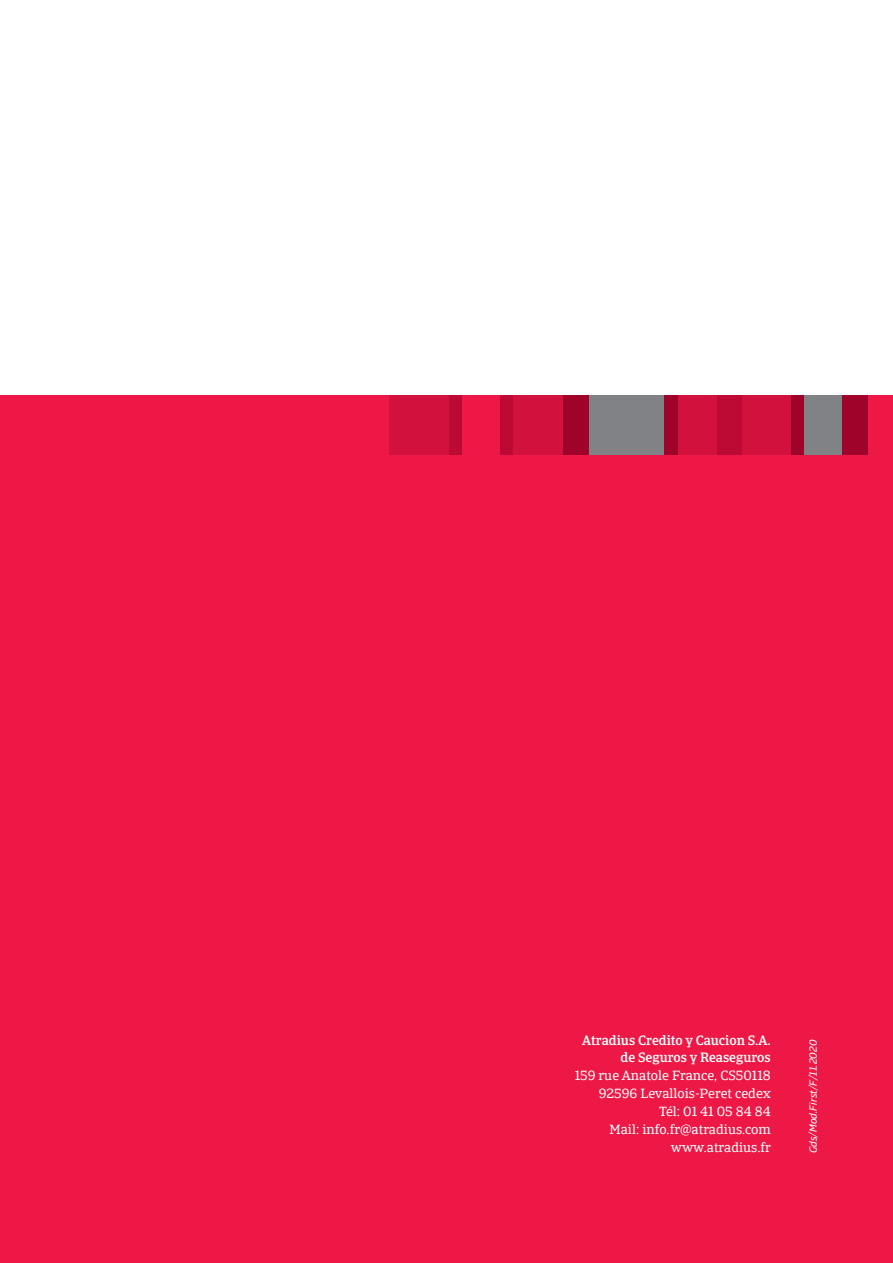
<style>
.page{position:relative;width:893px;height:1263px;background:#fff}
.page>*{position:absolute;margin:0;border:0;box-sizing:border-box;transform-origin:0 0}
.t1{font:13.5px/18px "Catalana";color:#fff;text-align:right}
.t2{font:500 13.5px/16.5px "Catalana";color:#fff;text-align:right}
.t3{font:italic 10.5px "Catalana Sans";letter-spacing:-.005em;color:#fff}
</style>
<div class="page">
<div style="left:0;top:454px;width:893px;height:809px;background:#ed1845"></div>
<div style="left:0;top:395px;width:893px;height:60px;background:#ed1845"></div>
<div style="left:449px;top:395px;width:12px;height:60px;background:#bc0a35"></div>
<div style="left:389px;top:395px;width:60px;height:60px;background:#d2113d"></div>
<div style="left:512px;top:395px;width:51px;height:60px;background:#d2113d"></div>
<div style="left:742px;top:395px;width:49px;height:60px;background:#d2113d"></div>
<div style="left:563px;top:395px;width:26px;height:60px;background:#9f0329"></div>
<div style="left:716px;top:395px;width:26px;height:60px;background:#bc0a35"></div>
<div style="left:842px;top:395px;width:25px;height:60px;background:#9f0329"></div>
<div style="left:500px;top:395px;width:12px;height:60px;background:#bc0a35"></div>
<div style="left:589px;top:395px;width:76px;height:60px;background:#808285"></div>
<div style="left:665px;top:395px;width:13px;height:60px;background:#9f0329"></div>
<div style="left:678px;top:395px;width:38px;height:60px;background:#d2113d"></div>
<div style="left:804px;top:395px;width:38px;height:60px;background:#808285"></div>
<div style="left:791px;top:395px;width:13px;height:60px;background:#9f0329"></div>
<p class="t2" style="left:582px;top:1032px;width:190px">Atradius Credito y Caucion S.A. de Seguros y Reaseguros</p>
<p class="t1" style="left:575px;top:1066px;width:198px">159 rue Anatole France, CS50118<br>92596 Levallois-Peret cedex<br>Tél: 01 41 05 84 84<br>Mail: info.fr@atradius.com www.atradius.fr</p>
<p class="t3" style="left:807px;top:1153px;width:116px;rotate:-90deg">Gds/Mod.First/F/11.2020</p>
</div>
